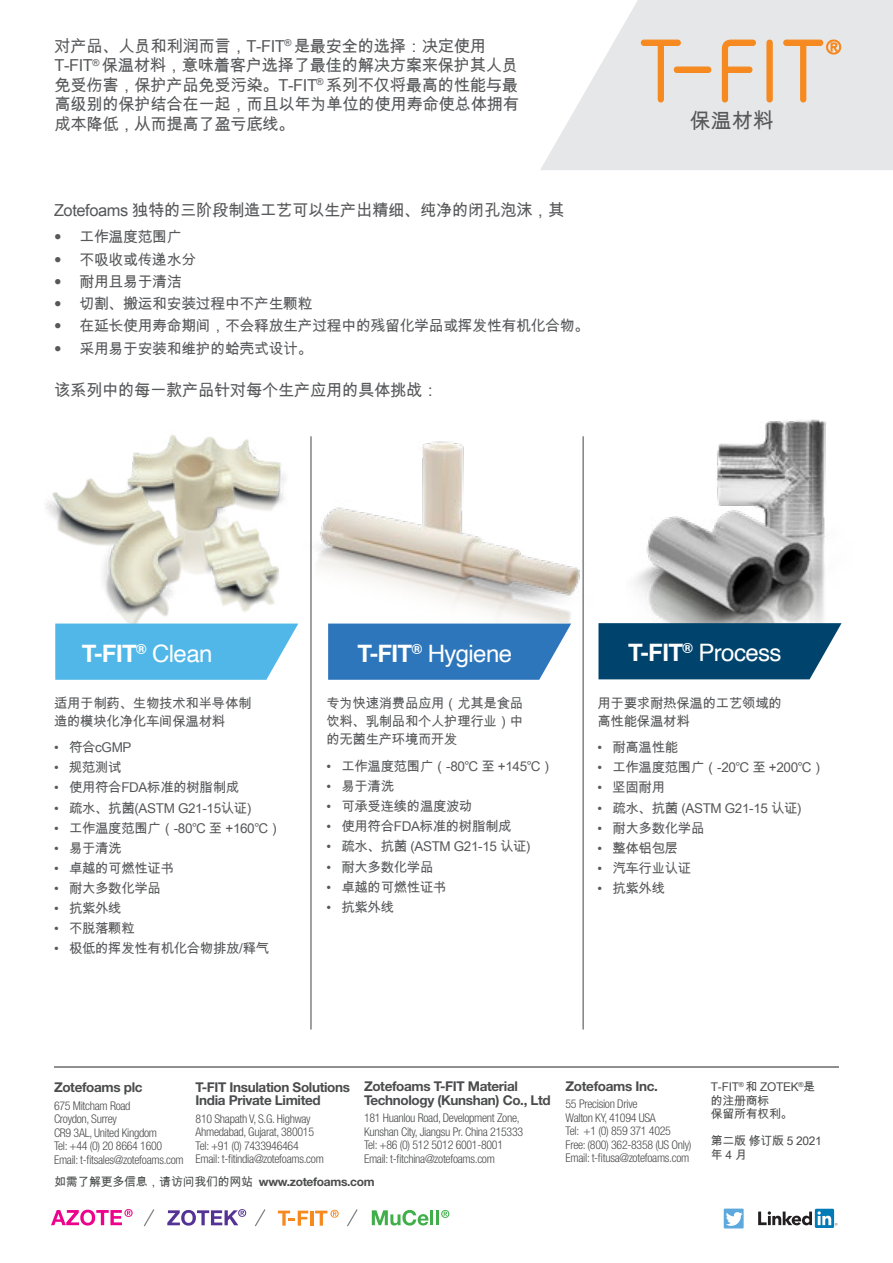
<style>
.page{position:relative;width:893px;height:1263px;background:#fff}
.page>*{position:absolute;margin:0;border:0;box-sizing:border-box;transform-origin:0 0}
.t1{font:24px "Helvetica";letter-spacing:-.025em;color:#fff}
.t2{font:700 24px "Helvetica";color:#fff}
.t3{font:21px "Arial Unicode MS";color:#57585a}
.t4{font:16.5px/19.5px "Arial Unicode MS";letter-spacing:-.025em;color:#57585a}
.t5{font:15px "Arial Unicode MS";letter-spacing:-.025em;color:#57585a}
.t6{font:13.5px/18px "Arial Unicode MS";letter-spacing:-.025em;color:#57585a}
.t7{font:700 13.5px/13.5px "Helvetica Neue LT";letter-spacing:-.025em;color:#4b4c4d}
.t8{font:300 condensed 12px/13.5px "Helvetica Neue LT Pro";letter-spacing:-.025em;color:#4b4c4d}
.t9{font:12px/13.5px "Arial Unicode MS";letter-spacing:-.025em;color:#4b4c4d}
.s1{font-family:"Helvetica Neue LT"}
.s2{font-weight:400}
.s3{font-weight:700}
.s4{font-family:"Helvetica Neue LT";font-weight:700}
</style>
<div class="page">
<svg style="left:540px;top:0;width:353px;height:170px;fill:#e6e7e9"></svg>
<div style="left:766px;top:40px;width:7px;height:63px;background:#f6891f;border:1px solid #f6891f;border-radius:3px"></div>
<svg style="left:640px;top:39px;width:41px;height:64px;background:#e9d1ba"></svg>
<svg style="left:720px;top:39px;width:37px;height:64px;background:#eacbad"></svg>
<div style="left:674px;top:67px;width:37px;height:6px;background:#f6891f;border:1px solid #f6891f;border-radius:3px"></div>
<svg style="left:783px;top:39px;width:58px;height:64px;background:#e9d4c1"></svg>
<img style="left:46px;top:435px;width:239px;height:188px">
<img style="left:635px;top:419px;width:207px;height:205px">
<img style="left:318px;top:436px;width:265px;height:187px">
<hr style="left:54px;top:1066px;width:785px;height:1px;background:#231f20">
<svg style="left:815px;top:1209px;width:19px;height:19px"></svg>
<svg style="left:758px;top:1211px;width:79px;height:14px"></svg>
<div style="left:724px;top:1208px;width:20px;height:20px;background:#5da8dc"></div>
<svg style="left:726px;top:1212px;width:17px;height:14px"></svg>
<svg style="left:441px;top:1210px;width:8px;height:8px"></svg>
<svg style="left:372px;top:1210px;width:56px;height:15px"></svg>
<hr style="left:430px;top:1210px;width:3px;height:15px;background:#40ae49">
<hr style="left:436px;top:1210px;width:3px;height:15px;background:#40ae49">
<svg style="left:51px;top:1209px;width:82px;height:16px"></svg>
<svg style="left:167px;top:1209px;width:79px;height:16px"></svg>
<svg style="left:278px;top:1210px;width:30px;height:15px"></svg>
<hr style="left:310px;top:1210px;width:3px;height:15px;background:#f6891f">
<svg style="left:315px;top:1210px;width:24px;height:15px"></svg>
<svg style="left:143px;top:1209px;width:12px;height:18px"></svg>
<svg style="left:255px;top:1209px;width:11px;height:18px"></svg>
<svg style="left:347px;top:1209px;width:11px;height:18px"></svg>
<hr style="left:583px;top:436px;width:1px;height:593px;background:#57585a">
<hr style="left:310px;top:436px;width:2px;height:593px;background:#57585a">
<svg style="left:55px;top:623px;width:243px;height:57px;background:#5dbce9"></svg>
<svg style="left:328px;top:623px;width:243px;height:57px;background:#3d80c1"></svg>
<svg style="left:598px;top:623px;width:243px;height:56px;background:#115076"></svg>
<p class="t4" style="left:54px;top:36px;width:466px">对产品、人员和利润而言，T-FIT<sup>®</sup> 是最安全的选择：决定使用<br>T-FIT<sup>®</sup> 保温材料，意味着客户选择了最佳的解决方案来保护其人员免受伤害，保护产品免受污染。T-FIT<sup>®</sup> 系列不仅将最高的性能与最高级别的保护结合在一起，而且以年为单位的使用寿命使总体拥有成本降低，从而提高了盈亏底线。</p>
<p class="t4" style="left:54px;top:200px;width:512px">Zotefoams 独特的三阶段制造工艺可以生产出精细、纯净的闭孔泡沫，其</p>
<p class="t5" style="left:54px;top:226px;width:129px"><span class="s1">•</span> 工作温度范围广</p>
<p class="t5" style="left:54px;top:248px;width:144px"><span class="s1">•</span> 不吸收或传递水分</p>
<p class="t5" style="left:54px;top:271px;width:129px"><span class="s1">•</span> 耐用且易于清洁</p>
<p class="t5" style="left:54px;top:293px;width:260px"><span class="s1">•</span> 切割、搬运和安装过程中不产生颗粒</p>
<p class="t5" style="left:54px;top:315px;width:537px"><span class="s1">•</span> 在延长使用寿命期间，不会释放生产过程中的残留化学品或挥发性有机化合物。</p>
<p class="t5" style="left:54px;top:337px;width:260px"><span class="s1">•</span> 采用易于安装和维护的蛤壳式设计。</p>
<p class="t4" style="left:54px;top:380px;width:386px">该系列中的每一款产品针对每个生产应用的具体挑战：</p>
<p class="t3" style="left:690px;top:105px;width:85px">保温材料</p>
<p class="t2" style="left:82px;top:634px;width:132px">T-FIT<sup>®</sup> <span class="s2">Clean</span></p>
<p class="t1" style="left:357px;top:635px;width:156px"><span class="s3">T-FIT</span><sup>®</sup> Hygiene</p>
<p class="t1" style="left:628px;top:634px;width:155px"><span class="s3">T-FIT</span><sup>®</sup> Process</p>
<p class="t6" style="left:54px;top:694px;width:199px">适用于制药、生物技术和半导体制造的模块化净化车间保温材料</p>
<p class="t6" style="left:54px;top:738px;width:79px">• 符合cGMP</p>
<p class="t6" style="left:54px;top:758px;width:69px">• 规范测试</p>
<p class="t6" style="left:54px;top:778px;width:187px">• 使用符合FDA标准的树脂制成</p>
<p class="t6" style="left:54px;top:798px;width:199px">• 疏水、抗菌(ASTM G21-15认证)</p>
<p class="t6" style="left:54px;top:819px;width:229px">• 工作温度范围广（-80℃ 至 +160℃）</p>
<p class="t6" style="left:54px;top:839px;width:69px">• 易于清洗</p>
<p class="t6" style="left:54px;top:859px;width:122px">• 卓越的可燃性证书</p>
<p class="t6" style="left:54px;top:879px;width:109px">• 耐大多数化学品</p>
<p class="t6" style="left:54px;top:899px;width:69px">• 抗紫外线</p>
<p class="t6" style="left:54px;top:919px;width:82px">• 不脱落颗粒</p>
<p class="t6" style="left:54px;top:939px;width:217px">• 极低的挥发性有机化合物排放/释气</p>
<p class="t6" style="left:326px;top:694px;width:198px;text-align:justify">专为快速消费品应用（尤其是食品饮料、乳制品和个人护理行业）中的无菌生产环境而开发</p>
<p class="t6" style="left:326px;top:757px;width:229px">• 工作温度范围广（-80℃ 至 +145℃）</p>
<p class="t6" style="left:326px;top:777px;width:69px">• 易于清洗</p>
<p class="t6" style="left:326px;top:797px;width:148px">• 可承受连续的温度波动</p>
<p class="t6" style="left:326px;top:817px;width:187px">• 使用符合FDA标准的树脂制成</p>
<p class="t6" style="left:326px;top:837px;width:206px">• 疏水、抗菌 (ASTM G21-15 认证)</p>
<p class="t6" style="left:326px;top:857px;width:109px">• 耐大多数化学品</p>
<p class="t6" style="left:326px;top:877px;width:122px">• 卓越的可燃性证书</p>
<p class="t6" style="left:326px;top:898px;width:69px">• 抗紫外线</p>
<p class="t6" style="left:597px;top:694px;width:186px">用于要求耐热保温的工艺领域的高性能保温材料</p>
<p class="t6" style="left:597px;top:738px;width:82px">• 耐高温性能</p>
<p class="t6" style="left:597px;top:758px;width:229px">• 工作温度范围广（-20℃ 至 +200℃）</p>
<p class="t6" style="left:597px;top:778px;width:69px">• 坚固耐用</p>
<p class="t6" style="left:597px;top:798px;width:206px">• 疏水、抗菌 (ASTM G21-15 认证)</p>
<p class="t6" style="left:597px;top:819px;width:109px">• 耐大多数化学品</p>
<p class="t6" style="left:597px;top:839px;width:82px">• 整体铝包层</p>
<p class="t6" style="left:597px;top:859px;width:95px">• 汽车行业认证</p>
<p class="t6" style="left:597px;top:879px;width:69px">• 抗紫外线</p>
<p class="t7" style="left:54px;top:1080px;width:90px">Zotefoams plc</p>
<p class="t8" style="left:54px;top:1098px;width:131px">675 Mitcham Road<br>Croydon, Surrey<br>CR9 3AL, United Kingdom<br>Tel: +44 (0) 20 8664 1600<br>Email: t-fitsales@zotefoams.com</p>
<p class="t7" style="left:196px;top:1080px;width:156px">T-FIT Insulation Solutions<br>India Private Limited</p>
<p class="t8" style="left:196px;top:1112px;width:130px">810 Shapath V, S.G. Highway<br>Ahmedabad, Gujarat, 380015<br>Tel: +91 (0) 7433946464<br>Email: t-fitindia@zotefoams.com</p>
<p class="t7" style="left:364px;top:1079px;width:188px">Zotefoams T-FIT Material<br>Technology (Kunshan) Co., Ltd</p>
<p class="t8" style="left:364px;top:1111px;width:161px">181 Huanlou Road, Development Zone, Kunshan City, Jiangsu Pr. China 215333<br>Tel: +86 (0) 512 5012 6001-8001<br>Email: t-fitchina@zotefoams.com</p>
<p class="t9" style="left:54px;top:1175px;width:322px">如需了解更多信息，请访问我们的网站 <span class="s4">www.zotefoams.com</span></p>
<p class="t7" style="left:566px;top:1079px;width:94px">Zotefoams Inc.</p>
<p class="t8" style="left:566px;top:1097px;width:73px">55 Precision Drive</p>
<p class="t8" style="left:566px;top:1111px;width:92px">Walton KY, 41094 USA</p>
<p class="t8" style="left:566px;top:1124px;width:107px">Tel: +1 (0) 859 371 4025</p>
<p class="t8" style="left:566px;top:1138px;width:128px">Free: (800) 362-8358 (US Only)</p>
<p class="t8" style="left:566px;top:1151px;width:125px">Email: t-fitusa@zotefoams.com</p>
<p class="t9" style="left:711px;top:1080px;width:106px">T-FIT<sup>®</sup> 和 ZOTEK<sup>®</sup>是的注册商标<br>保留所有权利。</p>
<p class="t9" style="left:711px;top:1134px;width:112px">第二版 修订版 5 2021年 4 月</p>
</div>
